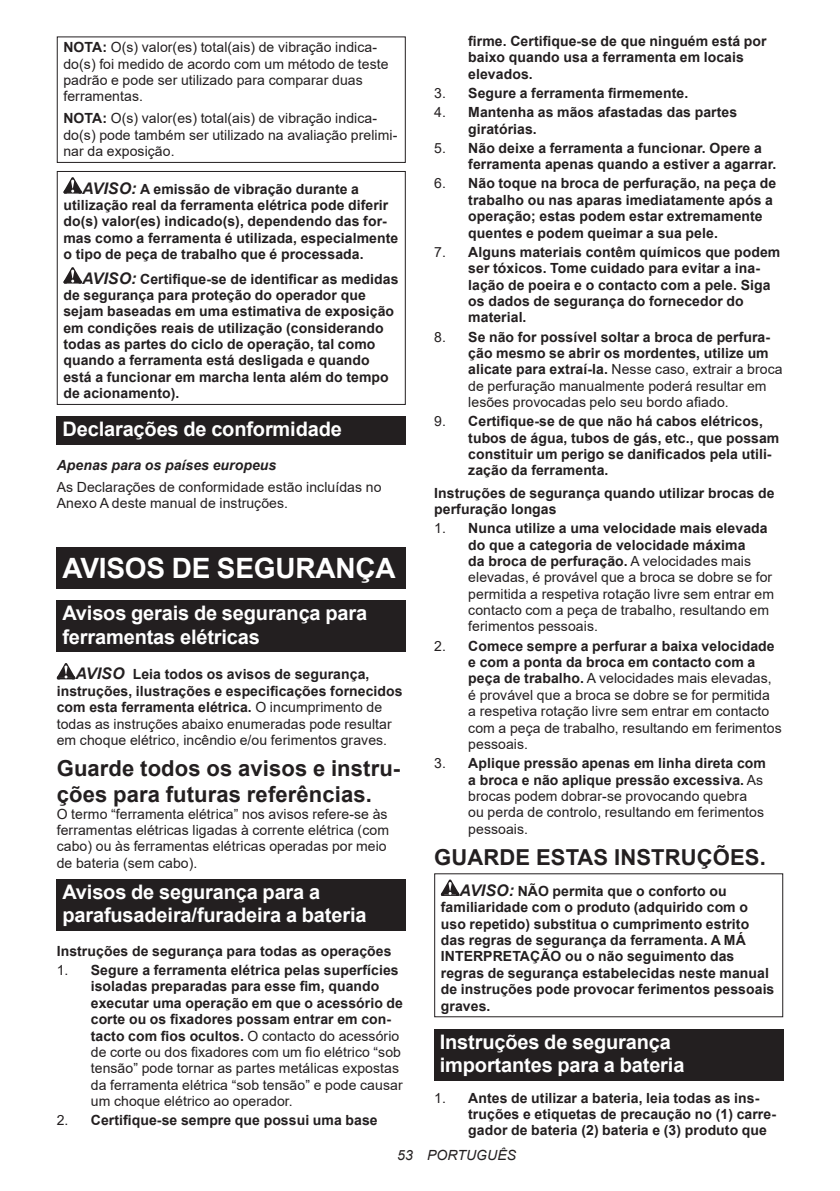
<style>
.page{position:relative;width:840px;height:1191px;background:#fff}
.page>*{position:absolute;margin:0;border:0;box-sizing:border-box;transform-origin:0 0}
.t1{font:700 28px "Arial";letter-spacing:-.01em;color:#fff}
.t2{font:700 22px/25.8px "Arial";letter-spacing:.005em;color:#231f20}
.t3{font:700 20px/23.4px "Arial";letter-spacing:-.01em;color:#fff}
.t4{font:14px/16.4px "Arial";letter-spacing:.005em;color:#231f20}
.t5{font:700 14px/16.4px "Arial";letter-spacing:.005em;color:#231f20}
.t6{font:italic 700 14px "Arial";letter-spacing:.005em;color:#231f20}
.t7{font:italic 14px "Arial";letter-spacing:.005em;color:#231f20}
.s1{font-weight:700}
.s2{font-style:italic;font-size:16px}
.s3{font-weight:700;font-style:italic;font-size:16px}
.s4{font-weight:400}
</style>
<div class="page">
<div style="left:57px;top:36px;width:348px;height:127px;border:1px solid #231f20"></div>
<svg style="left:63px;top:177px;width:19px;height:17px"></svg>
<svg style="left:63px;top:267px;width:19px;height:16px"></svg>
<div style="left:57px;top:171px;width:348px;height:234px;border:1px solid #231f20"></div>
<div style="left:57px;top:416px;width:348px;height:29px;background:#231f20"></div>
<div style="left:57px;top:548px;width:348px;height:41px;background:#231f20"></div>
<div style="left:57px;top:600px;width:348px;height:52px;background:#231f20"></div>
<svg style="left:57px;top:663px;width:18px;height:16px"></svg>
<div style="left:57px;top:879px;width:348px;height:52px;background:#231f20"></div>
<svg style="left:440px;top:879px;width:19px;height:17px"></svg>
<div style="left:434px;top:1028px;width:348px;height:52px;background:#231f20"></div>
<p class="t4" style="left:63px;top:39px;width:326px"><span class="s1">NOTA:</span> O(s) valor(es) total(ais) de vibração indica&shy;do(s) foi medido de acordo com um método de teste padrão e pode ser utilizado para comparar duas ferramentas.</p>
<p class="t4" style="left:63px;top:110px;width:335px"><span class="s1">NOTA:</span> O(s) valor(es) total(ais) de vibração indica&shy;do(s) pode também ser utilizado na avaliação prelimi&shy;nar da exposição.</p>
<p class="t5" style="left:63px;top:181px;width:336px;text-indent:19px"><span class="s2">AVISO:</span> A emissão de vibração durante a utilização real da ferramenta elétrica pode diferir do(s) valor(es) indicado(s), dependendo das for&shy;mas como a ferramenta é utilizada, especialmente o tipo de peça de trabalho que é processada.</p>
<p class="t5" style="left:63px;top:270px;width:336px;text-indent:19px"><span class="s2">AVISO:</span> Certifique-se de identificar as medidas de segurança para proteção do operador que sejam baseadas em uma estimativa de exposição em condições reais de utilização (considerando todas as partes do ciclo de operação, tal como quando a ferramenta está desligada e quando está a funcionar em marcha lenta além do tempo de acionamento).</p>
<h3 class="t3" style="left:62px;top:418px;width:281px">Declarações de conformidade</h3>
<p class="t6" style="left:57px;top:455px;width:221px">Apenas para os países europeus</p>
<p class="t4" style="left:57px;top:478px;width:326px">As Declarações de conformidade estão incluídas no<br>Anexo A deste manual de instruções.</p>
<h1 class="t1" style="left:62px;top:548px;width:334px">AVISOS DE SEGURANÇA</h1>
<h3 class="t3" style="left:62px;top:601px;width:306px">Avisos gerais de segurança para ferramentas elétricas</h3>
<p class="t4" style="left:57px;top:666px;width:347px;text-indent:19px"><span class="s3">AVISO</span> <span class="s1">Leia todos os avisos de segurança, instruções, ilustrações e especificações fornecidos com esta ferramenta elétrica.</span> O incumprimento de todas as instruções abaixo enumeradas pode resultar em choque elétrico, incêndio e/ou ferimentos graves.</p>
<h2 class="t2" style="left:57px;top:756px;width:345px">Guarde todos os avisos e instru&shy;ções para futuras referências.</h2>
<p class="t4" style="left:57px;top:805px;width:333px">O termo “ferramenta elétrica” nos avisos refere-se às ferramentas elétricas ligadas à corrente elétrica (com cabo) ou às ferramentas elétricas operadas por meio de bateria (sem cabo).</p>
<h3 class="t3" style="left:62px;top:880px;width:305px">Avisos de segurança para a parafusadeira/furadeira a bateria</h3>
<p class="t5" style="left:57px;top:942px;width:336px">Instruções de segurança para todas as operações</p>
<p class="t4" style="left:91px;top:961px;width:313px;text-indent:-34px">1. <span class="s1">Segure a ferramenta elétrica pelas superfícies isoladas preparadas para esse fim, quando executar uma operação em que o acessório de corte ou os fixadores possam entrar em con&shy;tacto com fios ocultos.</span> O contacto do acessório de corte ou dos fixadores com um fio elétrico “sob tensão” pode tornar as partes metálicas expostas da ferramenta elétrica “sob tensão” e pode causar um choque elétrico ao operador.</p>
<p class="t5" style="left:57px;top:1112px;width:322px"><span class="s4">2.</span> Certifique-se sempre que possui uma base</p>
<p class="t5" style="left:468px;top:33px;width:300px">firme. Certifique-se de que ninguém está por baixo quando usa a ferramenta em locais elevados.</p>
<p class="t5" style="left:434px;top:85px;width:255px"><span class="s4">3.</span> Segure a ferramenta firmemente.</p>
<p class="t5" style="left:468px;top:104px;width:270px;text-indent:-34px"><span class="s4">4.</span> Mantenha as mãos afastadas das partes giratórias.</p>
<p class="t5" style="left:468px;top:140px;width:309px;text-indent:-34px"><span class="s4">5.</span> Não deixe a ferramenta a funcionar. Opere a ferramenta apenas quando a estiver a agarrar.</p>
<p class="t5" style="left:468px;top:175px;width:309px;text-indent:-34px"><span class="s4">6.</span> Não toque na broca de perfuração, na peça de trabalho ou nas aparas imediatamente após a operação; estas podem estar extremamente quentes e podem queimar a sua pele.</p>
<p class="t5" style="left:468px;top:244px;width:313px;text-indent:-34px"><span class="s4">7.</span> Alguns materiais contêm químicos que podem ser tóxicos. Tome cuidado para evitar a ina&shy;lação de poeira e o contacto com a pele. Siga os dados de segurança do fornecedor do material.</p>
<p class="t4" style="left:468px;top:328px;width:316px;text-indent:-34px">8. <span class="s1">Se não for possível soltar a broca de perfura&shy;ção mesmo se abrir os mordentes, utilize um alicate para extraí-la.</span> Nesse caso, extrair a broca de perfuração manualmente poderá resultar em lesões provocadas pelo seu bordo afiado.</p>
<p class="t5" style="left:468px;top:413px;width:312px;text-indent:-34px"><span class="s4">9.</span> Certifique-se de que não há cabos elétricos, tubos de água, tubos de gás, etc., que possam constituir um perigo se danificados pela utili&shy;zação da ferramenta.</p>
<p class="t5" style="left:434px;top:484px;width:341px">Instruções de segurança quando utilizar brocas de perfuração longas</p>
<p class="t4" style="left:468px;top:520px;width:307px;text-indent:-34px">1. <span class="s1">Nunca utilize a uma velocidade mais elevada do que a categoria de velocidade máxima<br>da broca de perfuração.</span> A velocidades mais elevadas, é provável que a broca se dobre se for permitida a respetiva rotação livre sem entrar em contacto com a peça de trabalho, resultando em ferimentos pessoais.</p>
<p class="t4" style="left:468px;top:637px;width:315px;text-indent:-34px">2. <span class="s1">Comece sempre a perfurar a baixa velocidade e com a ponta da broca em contacto com a peça de trabalho.</span> A velocidades mais elevadas, é provável que a broca se dobre se for permitida<br>a respetiva rotação livre sem entrar em contacto com a peça de trabalho, resultando em ferimentos pessoais.</p>
<p class="t4" style="left:468px;top:755px;width:299px;text-indent:-34px">3. <span class="s1">Aplique pressão apenas em linha direta com a broca e não aplique pressão excessiva.</span> As brocas podem dobrar-se provocando quebra ou perda de controlo, resultando em ferimentos pessoais.</p>
<h2 class="t2" style="left:434px;top:845px;width:333px">GUARDE ESTAS INSTRUÇÕES.</h2>
<p class="t5" style="left:440px;top:883px;width:335px;text-indent:19px"><span class="s2">AVISO:</span> NÃO permita que o conforto ou familiaridade com o produto (adquirido com o uso repetido) substitua o cumprimento estrito das regras de segurança da ferramenta. A MÁ INTERPRETAÇÃO ou o não seguimento das regras de segurança estabelecidas neste manual de instruções pode provocar ferimentos pessoais graves.</p>
<h3 class="t3" style="left:439px;top:1030px;width:246px">Instruções de segurança importantes para a bateria</h3>
<p class="t5" style="left:468px;top:1089px;width:309px;text-indent:-34px"><span class="s4">1.</span> Antes de utilizar a bateria, leia todas as ins&shy;truções e etiquetas de precaução no (1) carre&shy;gador de bateria (2) bateria e (3) produto que</p>
<p class="t7" style="left:397px;top:1146px;width:120px">53 PORTUGUÊS</p>
</div>
